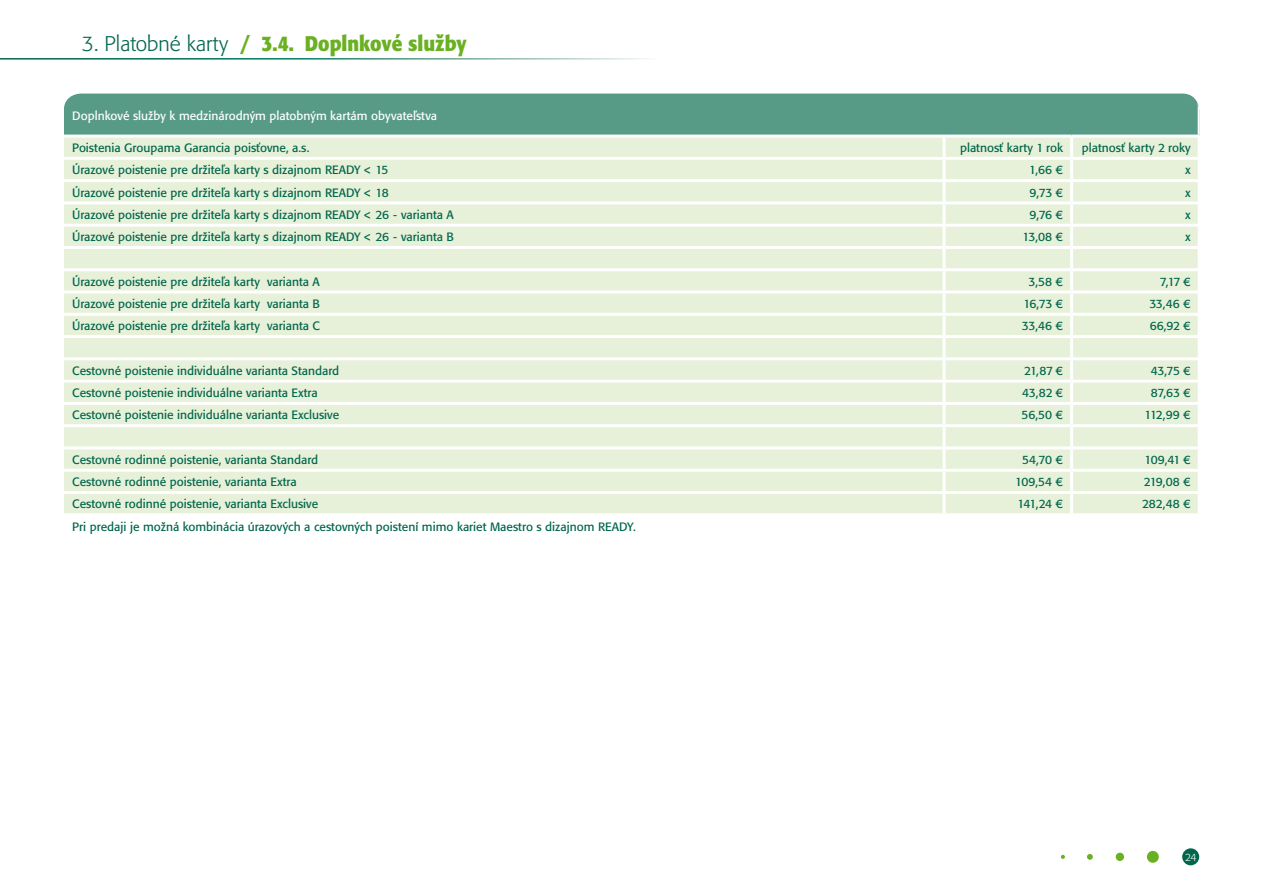
<style>
.page{position:relative;width:1263px;height:893px;background:#fff}
.page>*{position:absolute;margin:0;border:0;box-sizing:border-box;transform-origin:0 0}
.t1{font:700 21px "Formata CE";color:#6ab023;scale:.9 1}
.t2{font:12px "Formata CE";color:#00664c}
.t3{font:12px "Formata CE";color:#fff}
.t4{font:300 10.5px "Formata CE";color:#fff}
.s1{font-weight:300;color:#00664c}
</style>
<div class="page">
<div style="left:1182px;top:848px;width:17px;height:17px;background:#00664c;border-radius:50%"></div>
<div style="left:1147px;top:851px;width:12px;height:12px;background:#6ab023;border-radius:50%"></div>
<div style="left:1116px;top:853px;width:8px;height:8px;background:#6ab023;border-radius:50%"></div>
<svg style="left:1087px;top:854px;width:6px;height:6px"></svg>
<svg style="left:1061px;top:855px;width:4px;height:4px"></svg>
<div style="left:64px;top:94px;width:1135px;height:42px;background:#579b87"></div>
<div style="left:64px;top:138px;width:1134px;height:375px;background:#e7f0d8"></div>
<hr style="left:942px;top:138px;width:3px;height:19px;background:#fff">
<hr style="left:1070px;top:138px;width:3px;height:19px;background:#fff">
<hr style="left:64px;top:157px;width:880px;height:3px;background:#fff">
<hr style="left:944px;top:157px;width:127px;height:3px;background:#fff">
<hr style="left:942px;top:160px;width:3px;height:19px;background:#fff">
<hr style="left:1071px;top:157px;width:128px;height:3px;background:#fff">
<hr style="left:1070px;top:160px;width:3px;height:19px;background:#fff">
<hr style="left:64px;top:179px;width:880px;height:3px;background:#fff">
<hr style="left:944px;top:179px;width:127px;height:3px;background:#fff">
<hr style="left:942px;top:182px;width:3px;height:19px;background:#fff">
<hr style="left:1071px;top:179px;width:128px;height:3px;background:#fff">
<hr style="left:1070px;top:182px;width:3px;height:19px;background:#fff">
<hr style="left:64px;top:201px;width:880px;height:3px;background:#fff">
<hr style="left:944px;top:201px;width:127px;height:3px;background:#fff">
<hr style="left:942px;top:204px;width:3px;height:20px;background:#fff">
<hr style="left:1071px;top:201px;width:128px;height:3px;background:#fff">
<hr style="left:1070px;top:204px;width:3px;height:20px;background:#fff">
<hr style="left:64px;top:224px;width:880px;height:3px;background:#fff">
<hr style="left:944px;top:224px;width:127px;height:3px;background:#fff">
<hr style="left:942px;top:227px;width:3px;height:19px;background:#fff">
<hr style="left:1071px;top:224px;width:128px;height:3px;background:#fff">
<hr style="left:1070px;top:227px;width:3px;height:19px;background:#fff">
<hr style="left:64px;top:246px;width:880px;height:3px;background:#fff">
<hr style="left:944px;top:246px;width:127px;height:3px;background:#fff">
<hr style="left:942px;top:249px;width:3px;height:19px;background:#fff">
<hr style="left:1071px;top:246px;width:128px;height:3px;background:#fff">
<hr style="left:1070px;top:249px;width:3px;height:19px;background:#fff">
<hr style="left:64px;top:268px;width:880px;height:3px;background:#fff">
<hr style="left:944px;top:268px;width:127px;height:3px;background:#fff">
<hr style="left:942px;top:271px;width:3px;height:19px;background:#fff">
<hr style="left:1071px;top:268px;width:128px;height:3px;background:#fff">
<hr style="left:1070px;top:271px;width:3px;height:19px;background:#fff">
<hr style="left:64px;top:290px;width:880px;height:3px;background:#fff">
<hr style="left:944px;top:290px;width:127px;height:3px;background:#fff">
<hr style="left:942px;top:293px;width:3px;height:20px;background:#fff">
<hr style="left:1071px;top:290px;width:128px;height:3px;background:#fff">
<hr style="left:1070px;top:293px;width:3px;height:20px;background:#fff">
<hr style="left:64px;top:313px;width:880px;height:3px;background:#fff">
<hr style="left:944px;top:313px;width:127px;height:3px;background:#fff">
<hr style="left:942px;top:316px;width:3px;height:19px;background:#fff">
<hr style="left:1071px;top:313px;width:128px;height:3px;background:#fff">
<hr style="left:1070px;top:316px;width:3px;height:19px;background:#fff">
<hr style="left:64px;top:335px;width:880px;height:3px;background:#fff">
<hr style="left:944px;top:335px;width:127px;height:3px;background:#fff">
<hr style="left:942px;top:338px;width:3px;height:19px;background:#fff">
<hr style="left:1071px;top:335px;width:128px;height:3px;background:#fff">
<hr style="left:1070px;top:338px;width:3px;height:19px;background:#fff">
<hr style="left:64px;top:357px;width:880px;height:3px;background:#fff">
<hr style="left:944px;top:357px;width:127px;height:3px;background:#fff">
<hr style="left:942px;top:360px;width:3px;height:20px;background:#fff">
<hr style="left:1071px;top:357px;width:128px;height:3px;background:#fff">
<hr style="left:1070px;top:360px;width:3px;height:20px;background:#fff">
<hr style="left:64px;top:380px;width:880px;height:3px;background:#fff">
<hr style="left:944px;top:380px;width:127px;height:3px;background:#fff">
<hr style="left:942px;top:383px;width:3px;height:19px;background:#fff">
<hr style="left:1071px;top:380px;width:128px;height:3px;background:#fff">
<hr style="left:1070px;top:383px;width:3px;height:19px;background:#fff">
<hr style="left:64px;top:402px;width:880px;height:3px;background:#fff">
<hr style="left:944px;top:402px;width:127px;height:3px;background:#fff">
<hr style="left:942px;top:405px;width:3px;height:19px;background:#fff">
<hr style="left:1071px;top:402px;width:128px;height:3px;background:#fff">
<hr style="left:1070px;top:405px;width:3px;height:19px;background:#fff">
<hr style="left:64px;top:424px;width:880px;height:3px;background:#fff">
<hr style="left:944px;top:424px;width:127px;height:3px;background:#fff">
<hr style="left:942px;top:427px;width:3px;height:19px;background:#fff">
<hr style="left:1071px;top:424px;width:128px;height:3px;background:#fff">
<hr style="left:1070px;top:427px;width:3px;height:19px;background:#fff">
<hr style="left:64px;top:446px;width:880px;height:3px;background:#fff">
<hr style="left:944px;top:446px;width:127px;height:3px;background:#fff">
<hr style="left:942px;top:449px;width:3px;height:20px;background:#fff">
<hr style="left:1071px;top:446px;width:128px;height:3px;background:#fff">
<hr style="left:1070px;top:449px;width:3px;height:20px;background:#fff">
<hr style="left:64px;top:469px;width:880px;height:3px;background:#fff">
<hr style="left:944px;top:469px;width:127px;height:3px;background:#fff">
<hr style="left:942px;top:472px;width:3px;height:19px;background:#fff">
<hr style="left:1071px;top:469px;width:128px;height:3px;background:#fff">
<hr style="left:1070px;top:472px;width:3px;height:19px;background:#fff">
<hr style="left:64px;top:491px;width:880px;height:3px;background:#fff">
<hr style="left:944px;top:491px;width:127px;height:3px;background:#fff">
<hr style="left:942px;top:494px;width:3px;height:19px;background:#fff">
<hr style="left:1071px;top:491px;width:128px;height:3px;background:#fff">
<hr style="left:1070px;top:494px;width:3px;height:19px;background:#fff">
<hr style="left:64px;top:135px;width:880px;height:3px;background:#fff">
<hr style="left:944px;top:135px;width:127px;height:3px;background:#fff">
<hr style="left:1071px;top:135px;width:128px;height:3px;background:#fff">
<hr style="left:1198px;top:94px;width:1px;height:41px;background:#fff">
<h1 class="t1" style="left:82px;top:30px;width:429px"><span class="s1">3. Platobné karty</span> / 3.4. Doplnkové služby</h1>
<p class="t3" style="left:72px;top:108px;width:366px">Doplnkové služby k medzinárodným platobným kartám obyvateľstva</p>
<p class="t2" style="left:72px;top:140px;width:239px">Poistenia Groupama Garancia poisťovne, a.s.</p>
<p class="t2" style="left:960px;top:140px;width:105px">platnosť karty 1 rok</p>
<p class="t2" style="left:1082px;top:140px;width:110px">platnosť karty 2 roky</p>
<p class="t2" style="left:72px;top:163px;width:318px">Úrazové poistenie pre držiteľa karty s dizajnom READY &lt; 15</p>
<p class="t2" style="left:1029px;top:163px;width:36px">1,66 €</p>
<p class="t2" style="left:1185px;top:163px;width:7px">x</p>
<p class="t2" style="left:72px;top:185px;width:318px">Úrazové poistenie pre držiteľa karty s dizajnom READY &lt; 18</p>
<p class="t2" style="left:1029px;top:185px;width:35px">9,73 €</p>
<p class="t2" style="left:1185px;top:185px;width:7px">x</p>
<p class="t2" style="left:72px;top:207px;width:383px">Úrazové poistenie pre držiteľa karty s dizajnom READY &lt; 26 - varianta A</p>
<p class="t2" style="left:1029px;top:207px;width:35px">9,76 €</p>
<p class="t2" style="left:1185px;top:207px;width:7px">x</p>
<p class="t2" style="left:72px;top:230px;width:383px">Úrazové poistenie pre držiteľa karty s dizajnom READY &lt; 26 - varianta B</p>
<p class="t2" style="left:1022px;top:230px;width:42px">13,08 €</p>
<p class="t2" style="left:1185px;top:230px;width:7px">x</p>
<p class="t2" style="left:72px;top:274px;width:249px">Úrazové poistenie pre držiteľa karty varianta A</p>
<p class="t2" style="left:1028px;top:274px;width:36px">3,58 €</p>
<p class="t2" style="left:1160px;top:274px;width:33px">7,17 €</p>
<p class="t2" style="left:72px;top:296px;width:249px">Úrazové poistenie pre držiteľa karty varianta B</p>
<p class="t2" style="left:1023px;top:296px;width:41px">16,73 €</p>
<p class="t2" style="left:1149px;top:296px;width:43px">33,46 €</p>
<p class="t2" style="left:72px;top:319px;width:249px">Úrazové poistenie pre držiteľa karty varianta C</p>
<p class="t2" style="left:1022px;top:319px;width:43px">33,46 €</p>
<p class="t2" style="left:1150px;top:319px;width:42px">66,92 €</p>
<p class="t2" style="left:72px;top:363px;width:268px">Cestovné poistenie individuálne varianta Standard</p>
<p class="t2" style="left:1024px;top:363px;width:41px">21,87 €</p>
<p class="t2" style="left:1151px;top:363px;width:42px">43,75 €</p>
<p class="t2" style="left:72px;top:385px;width:247px">Cestovné poistenie individuálne varianta Extra</p>
<p class="t2" style="left:1022px;top:385px;width:43px">43,82 €</p>
<p class="t2" style="left:1151px;top:385px;width:42px">87,63 €</p>
<p class="t2" style="left:72px;top:408px;width:268px">Cestovné poistenie individuálne varianta Exclusive</p>
<p class="t2" style="left:1021px;top:408px;width:43px">56,50 €</p>
<p class="t2" style="left:1144px;top:408px;width:48px">112,99 €</p>
<p class="t2" style="left:72px;top:452px;width:247px">Cestovné rodinné poistenie, varianta Standard</p>
<p class="t2" style="left:1022px;top:452px;width:42px">54,70 €</p>
<p class="t2" style="left:1144px;top:452px;width:48px">109,41 €</p>
<p class="t2" style="left:72px;top:475px;width:226px">Cestovné rodinné poistenie, varianta Extra</p>
<p class="t2" style="left:1015px;top:475px;width:50px">109,54 €</p>
<p class="t2" style="left:1144px;top:475px;width:48px">219,08 €</p>
<p class="t2" style="left:72px;top:497px;width:247px">Cestovné rodinné poistenie, varianta Exclusive</p>
<p class="t2" style="left:1017px;top:497px;width:47px">141,24 €</p>
<p class="t2" style="left:1142px;top:497px;width:50px">282,48 €</p>
<p class="t2" style="left:72px;top:519px;width:565px">Pri predaji je možná kombinácia úrazových a cestovných poistení mimo kariet Maestro s dizajnom READY.</p>
<p class="t4" style="left:1185px;top:851px;width:13px">24</p>
</div>
